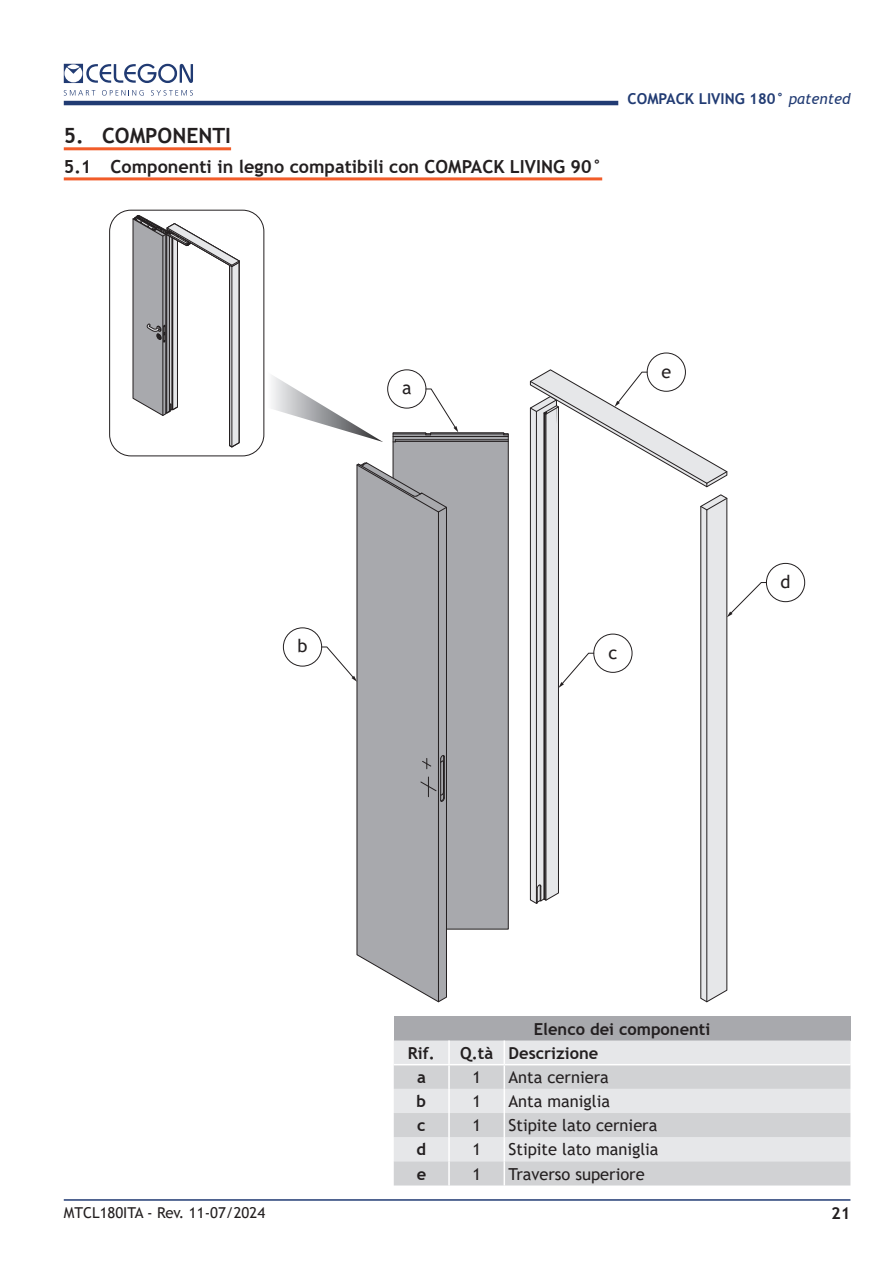
<style>
.page{position:relative;width:893px;height:1263px;background:#fff}
.page>*{position:absolute;margin:0;border:0;box-sizing:border-box;transform-origin:0 0}
.Titolo{font:700 21px "Trebuchet MS";color:#231f20}
.Sottotitolo{font:700 18px "Trebuchet MS";color:#231f20}
.t1{font:18px "Trebuchet MS";color:#231f20}
.Corpo_testo{font:16.5px "Trebuchet MS";color:#231f20}
.Corpo_testo-2{font:700 16.5px "Trebuchet MS";color:#231f20}
.t2{font:700 15px "Trebuchet MS";color:#213b73}
.t3{font:15px "Trebuchet MS";color:#231f20}
.s1{font-weight:400;font-style:italic}
</style>
<div class="page">
<hr style="left:64px;top:1199px;width:786px;height:2px;background:#213b73">
<hr style="left:64px;top:101px;width:554px;height:4px;background:#213b73">
<svg style="left:64px;top:90px;width:31px;height:6px"></svg>
<svg style="left:102px;top:90px;width:42px;height:6px"></svg>
<svg style="left:151px;top:90px;width:42px;height:6px"></svg>
<svg style="left:64px;top:64px;width:129px;height:19px"></svg>
<div style="left:392px;top:432px;width:117px;height:498px;background:#a8a9ad"></div>
<hr style="left:395px;top:441px;width:113px;height:1px;background:#231f20">
<hr style="left:395px;top:439px;width:113px;height:1px;background:#231f20">
<hr style="left:393px;top:434px;width:33px;height:1px;background:#231f20">
<hr style="left:431px;top:434px;width:73px;height:1px;background:#231f20">
<hr style="left:393px;top:436px;width:115px;height:1px;background:#231f20">
<div style="left:109px;top:210px;width:155px;height:246px;border:1px solid #231f20;border-radius:21px"></div>
<svg style="left:356px;top:464px;width:91px;height:538px;background:#a4a5a9"></svg>
<hr style="left:444px;top:757px;width:1px;height:41px;background:#231f20">
<hr style="left:440px;top:759px;width:1px;height:41px;background:#231f20">
<hr style="left:443px;top:762px;width:1px;height:30px;background:#231f20">
<svg style="left:440px;top:755px;width:5px;height:8px"></svg>
<hr style="left:438px;top:512px;width:1px;height:490px;background:#231f20">
<svg style="left:357px;top:462px;width:90px;height:50px;background:#a2a3a6"></svg>
<div style="left:647px;top:353px;width:39px;height:38px;border:1px solid #231f20;border-radius:50%"></div>
<div style="left:766px;top:563px;width:39px;height:39px;border:1px solid #231f20;border-radius:50%"></div>
<svg style="left:530px;top:369px;width:237px;height:633px"></svg>
<div style="left:594px;top:634px;width:38px;height:39px;border:1px solid #231f20;border-radius:50%"></div>
<svg style="left:321px;top:646px;width:36px;height:36px"></svg>
<div style="left:283px;top:628px;width:39px;height:38px;border:1px solid #231f20;border-radius:50%"></div>
<svg style="left:425px;top:388px;width:33px;height:48px"></svg>
<div style="left:387px;top:370px;width:39px;height:38px;border:1px solid #231f20;border-radius:50%"></div>
<svg style="left:272px;top:375px;width:111px;height:67px"></svg>
<svg style="left:133px;top:215px;width:107px;height:232px"></svg>
<svg style="left:422px;top:758px;width:9px;height:11px"></svg>
<svg style="left:420px;top:777px;width:25px;height:25px"></svg>
<hr style="left:64px;top:147px;width:167px;height:3px;background:#f15c29">
<hr style="left:64px;top:177px;width:538px;height:3px;background:#f15c29">
<div style="left:394px;top:1016px;width:456px;height:24px;background:#a8a9ad"></div>
<div style="left:394px;top:1040px;width:456px;height:24px;background:#e6e7e9"></div>
<svg style="left:394px;top:1065px;width:456px;height:120px;background:#d9dadc"></svg>
<hr style="left:448px;top:1040px;width:2px;height:24px;background:#fff">
<hr style="left:448px;top:1065px;width:2px;height:24px;background:#fff">
<hr style="left:448px;top:1089px;width:2px;height:24px;background:#fff">
<hr style="left:448px;top:1113px;width:2px;height:24px;background:#fff">
<hr style="left:448px;top:1137px;width:2px;height:24px;background:#fff">
<hr style="left:448px;top:1161px;width:2px;height:24px;background:#fff">
<svg style="left:504px;top:1040px;width:1px;height:145px"></svg>
<hr style="left:504px;top:1064px;width:346px;height:1px;background:#fff">
<p class="Titolo" style="left:64px;top:122px;width:169px">5. COMPONENTI</p>
<p class="Sottotitolo" style="left:64px;top:156px;width:540px">5.1 Componenti in legno compatibili con COMPACK LIVING 90°</p>
<p class="t2" style="left:628px;top:89px;width:224px">COMPACK LIVING 180° <span class="s1">patented</span></p>
<p class="t1" style="left:402px;top:377px;width:11px">a</p>
<p class="t1" style="left:297px;top:635px;width:12px">b</p>
<p class="t1" style="left:661px;top:360px;width:11px">e</p>
<p class="t1" style="left:608px;top:641px;width:10px">c</p>
<p class="t1" style="left:780px;top:570px;width:12px">d</p>
<p class="Corpo_testo-2" style="left:534px;top:1018px;width:178px">Elenco dei componenti</p>
<p class="t3" style="left:64px;top:1203px;width:203px">MTCL180ITA - Rev. 11-07/2024</p>
<p class="Corpo_testo-2" style="left:408px;top:1042px;width:29px">Rif.</p>
<p class="Corpo_testo-2" style="left:460px;top:1042px;width:35px">Q.tà</p>
<p class="Corpo_testo-2" style="left:509px;top:1042px;width:91px">Descrizione</p>
<p class="Corpo_testo-2" style="left:417px;top:1067px;width:10px">a</p>
<p class="Corpo_testo" style="left:472px;top:1066px;width:10px">1</p>
<p class="Corpo_testo" style="left:509px;top:1066px;width:102px">Anta cerniera</p>
<p class="Corpo_testo-2" style="left:417px;top:1091px;width:11px">b</p>
<p class="Corpo_testo" style="left:472px;top:1091px;width:10px">1</p>
<p class="Corpo_testo" style="left:509px;top:1091px;width:103px">Anta maniglia</p>
<p class="Corpo_testo-2" style="left:417px;top:1115px;width:10px">c</p>
<p class="Corpo_testo" style="left:472px;top:1115px;width:10px">1</p>
<p class="Corpo_testo" style="left:509px;top:1115px;width:150px">Stipite lato cerniera</p>
<p class="Corpo_testo-2" style="left:417px;top:1139px;width:11px">d</p>
<p class="Corpo_testo" style="left:472px;top:1139px;width:10px">1</p>
<p class="Corpo_testo" style="left:509px;top:1139px;width:152px">Stipite lato maniglia</p>
<p class="Corpo_testo-2" style="left:417px;top:1163px;width:11px">e</p>
<p class="Corpo_testo" style="left:472px;top:1163px;width:10px">1</p>
<p class="Corpo_testo" style="left:509px;top:1163px;width:138px">Traverso superiore</p>
<p class="Corpo_testo-2" style="left:831px;top:1203px;width:21px">21</p>
</div>
